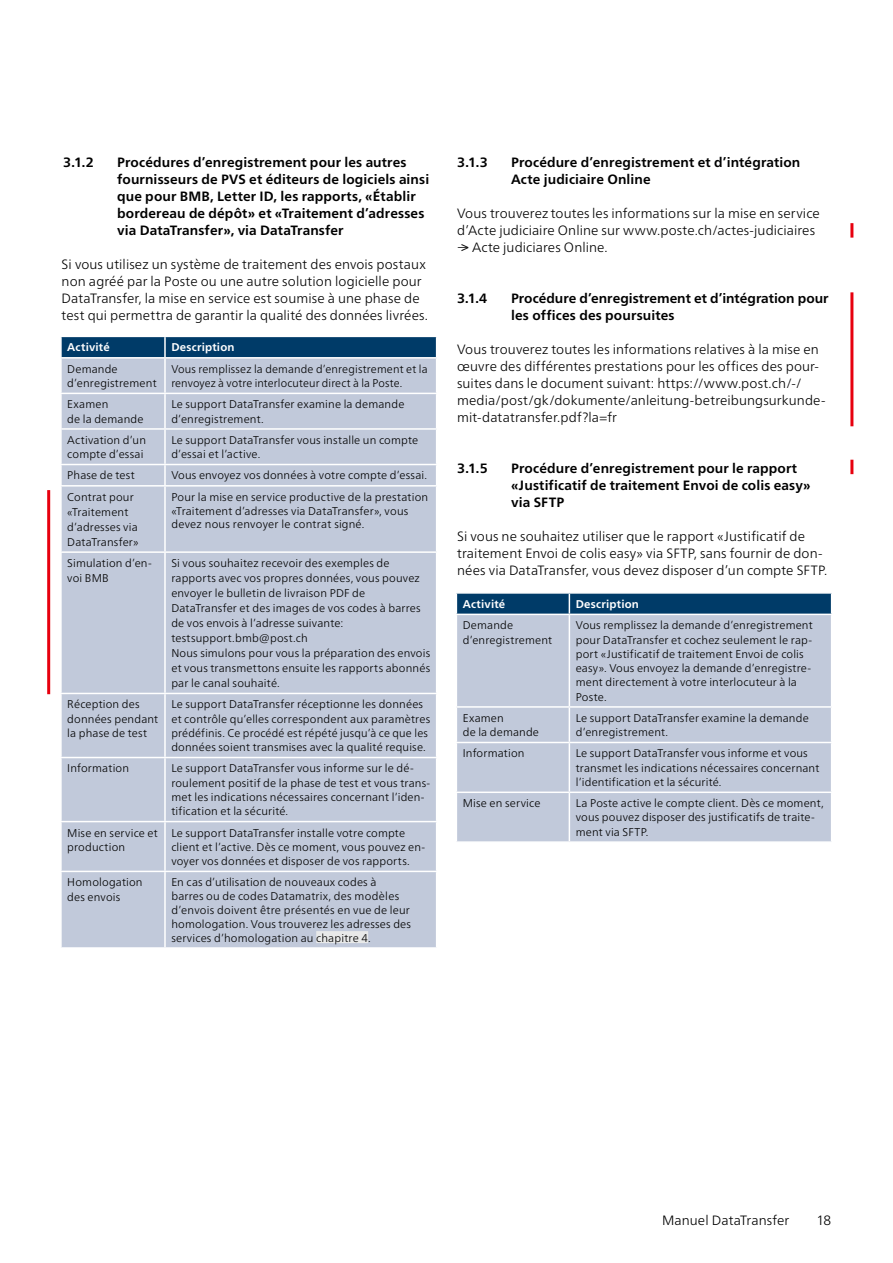
<style>
.page{position:relative;width:893px;height:1263px;background:#fff}
.page>*{position:absolute;margin:0;border:0;box-sizing:border-box;transform-origin:0 0}
.Copy{font:300 13.5px/17px "Frutiger Neue LT Pro";letter-spacing:.005em;color:#000}
.Copy_Untertitel{font:700 13.5px/17px "Frutiger Neue LT Pro";letter-spacing:.01em;color:#000}
.Copy-2{font:300 13.5px "Frutiger Neue LT Pro";letter-spacing:.005em;color:#000;scale:1.5 1}
.Tabelle_Text{font:300 11.25px/14.2px "Frutiger Neue LT Pro";letter-spacing:.015em;color:#000}
.Copy-3{font:700 11.25px "Frutiger Neue LT Pro";letter-spacing:.015em;color:#fff}
.s1{font-size:16.8px}
</style>
<div class="page">
<div style="left:457px;top:615px;width:374px;height:226px;background:#c1c9da"></div>
<hr style="left:569px;top:615px;width:1px;height:91px;background:#fff">
<hr style="left:456px;top:706px;width:113px;height:2px;background:#fff">
<hr style="left:569px;top:706px;width:263px;height:2px;background:#fff">
<hr style="left:569px;top:708px;width:1px;height:34px;background:#fff">
<hr style="left:456px;top:742px;width:113px;height:1px;background:#fff">
<hr style="left:569px;top:742px;width:263px;height:1px;background:#fff">
<hr style="left:569px;top:743px;width:1px;height:48px;background:#fff">
<hr style="left:456px;top:791px;width:113px;height:2px;background:#fff">
<hr style="left:569px;top:791px;width:263px;height:2px;background:#fff">
<hr style="left:569px;top:793px;width:1px;height:48px;background:#fff">
<svg style="left:456px;top:593px;width:376px;height:21px;background:#09426d"></svg>
<hr style="left:569px;top:592px;width:263px;height:2px;background:#fff">
<div style="left:62px;top:359px;width:374px;height:588px;background:#c1c9da"></div>
<div style="left:62px;top:337px;width:375px;height:20px;background:#003b68"></div>
<hr style="left:164px;top:359px;width:2px;height:34px;background:#fff">
<hr style="left:60px;top:393px;width:105px;height:1px;background:#fff">
<hr style="left:165px;top:393px;width:272px;height:1px;background:#fff">
<hr style="left:164px;top:394px;width:2px;height:34px;background:#fff">
<hr style="left:60px;top:428px;width:105px;height:2px;background:#fff">
<hr style="left:165px;top:428px;width:272px;height:2px;background:#fff">
<hr style="left:164px;top:430px;width:2px;height:34px;background:#fff">
<hr style="left:60px;top:464px;width:105px;height:1px;background:#fff">
<hr style="left:165px;top:464px;width:272px;height:1px;background:#fff">
<hr style="left:164px;top:465px;width:2px;height:20px;background:#fff">
<hr style="left:60px;top:485px;width:105px;height:2px;background:#fff">
<hr style="left:165px;top:485px;width:272px;height:2px;background:#fff">
<hr style="left:164px;top:487px;width:2px;height:64px;background:#fff">
<hr style="left:60px;top:551px;width:105px;height:2px;background:#fff">
<hr style="left:165px;top:551px;width:272px;height:2px;background:#fff">
<hr style="left:164px;top:553px;width:2px;height:140px;background:#fff">
<hr style="left:60px;top:693px;width:105px;height:1px;background:#fff">
<hr style="left:165px;top:693px;width:272px;height:1px;background:#fff">
<hr style="left:164px;top:694px;width:2px;height:63px;background:#fff">
<hr style="left:60px;top:757px;width:105px;height:1px;background:#fff">
<hr style="left:165px;top:757px;width:272px;height:1px;background:#fff">
<hr style="left:164px;top:758px;width:2px;height:63px;background:#fff">
<hr style="left:60px;top:821px;width:105px;height:1px;background:#fff">
<hr style="left:165px;top:821px;width:272px;height:1px;background:#fff">
<hr style="left:164px;top:822px;width:2px;height:49px;background:#fff">
<hr style="left:60px;top:871px;width:105px;height:1px;background:#fff">
<hr style="left:165px;top:871px;width:272px;height:1px;background:#fff">
<hr style="left:164px;top:872px;width:2px;height:75px;background:#fff">
<div style="left:316px;top:931px;width:52px;height:12px;background:#e8e9e9"></div>
<hr style="left:850px;top:223px;width:3px;height:15px;background:#e7000e">
<hr style="left:850px;top:460px;width:3px;height:14px;background:#e7000e">
<hr style="left:850px;top:292px;width:3px;height:134px;background:#e7000e">
<hr style="left:47px;top:490px;width:3px;height:204px;background:#e7000e">
<p class="Copy_Untertitel" style="left:63px;top:154px;width:32px">3.1.2</p>
<p class="Copy_Untertitel" style="left:117px;top:154px;width:314px">Procédures d’enregistrement pour les autres fournisseurs de PVS et éditeurs de logiciels ainsi que pour BMB, Letter ID, les rapports, «Établir bordereau de dépôt» et «Traitement d’adresses via DataTransfer», via DataTransfer</p>
<p class="Copy" style="left:62px;top:256px;width:368px">Si vous utilisez un système de traitement des envois postaux non agréé par la Poste ou une autre solution logicielle pour DataTransfer, la mise en service est soumise à une phase de test qui permettra de garantir la qualité des données livrées.</p>
<p class="Copy-3" style="left:67px;top:341px;width:44px">Activité</p>
<p class="Copy-3" style="left:171px;top:341px;width:65px">Description</p>
<p class="Tabelle_Text" style="left:67px;top:362px;width:91px">Demande d’enregistrement</p>
<p class="Tabelle_Text" style="left:171px;top:362px;width:258px">Vous remplissez la demande d’enregistrement et la renvoyez à votre interlocuteur direct à la Poste.</p>
<p class="Tabelle_Text" style="left:67px;top:397px;width:43px">Examen</p>
<p class="Tabelle_Text" style="left:67px;top:411px;width:78px">de la demande</p>
<p class="Tabelle_Text" style="left:171px;top:397px;width:235px">Le support DataTransfer examine la demande d’enregistrement.</p>
<p class="Tabelle_Text" style="left:67px;top:433px;width:80px">Activation d’un compte d’essai</p>
<p class="Tabelle_Text" style="left:171px;top:433px;width:248px">Le support DataTransfer vous installe un compte d’essai et l’active.</p>
<p class="Tabelle_Text" style="left:67px;top:468px;width:69px">Phase de test</p>
<p class="Tabelle_Text" style="left:171px;top:468px;width:257px">Vous envoyez vos données à votre compte d’essai.</p>
<p class="Tabelle_Text" style="left:67px;top:489px;width:73px;line-height:15px">Contrat pour «Traitement d’adresses via<br>DataTransfer»</p>
<p class="Tabelle_Text" style="left:171px;top:490px;width:258px;line-height:13.8px">Pour la mise en service productive de la prestation «Traitement d’adresses via DataTransfer», vous devez nous renvoyer le contrat signé.</p>
<p class="Tabelle_Text" style="left:67px;top:556px;width:86px;line-height:15px">Simulation d’en&shy;voi BMB</p>
<p class="Tabelle_Text" style="left:171px;top:556px;width:251px;line-height:15px">Si vous souhaitez recevoir des exemples de rapports avec vos propres données, vous pouvez envoyer le bulletin de livraison PDF de DataTransfer et des images de vos codes à barres de vos envois à l’adresse suivante:</p>
<p class="Tabelle_Text" style="left:171px;top:631px;width:138px">testsupport.bmb@post.ch</p>
<p class="Tabelle_Text" style="left:171px;top:646px;width:260px;line-height:15px;text-align:justify">Nous simulons pour vous la préparation des envois et vous transmettons ensuite les rapports abonnés par le canal souhaité.</p>
<p class="Tabelle_Text" style="left:67px;top:697px;width:93px">Réception des données pendant la phase de test</p>
<p class="Tabelle_Text" style="left:171px;top:697px;width:260px">Le support DataTransfer réceptionne les données et contrôle qu’elles correspondent aux paramètres prédéfinis. Ce procédé est répété jusqu’à ce que les données soient transmises avec la qualité requise.</p>
<p class="Tabelle_Text" style="left:67px;top:761px;width:63px">Information</p>
<p class="Tabelle_Text" style="left:171px;top:761px;width:260px">Le support DataTransfer vous informe sur le dé&shy;roulement positif de la phase de test et vous trans&shy;met les indications nécessaires concernant l’iden&shy;tification et la sécurité.</p>
<p class="Tabelle_Text" style="left:67px;top:825px;width:92px">Mise en service et production</p>
<p class="Tabelle_Text" style="left:171px;top:825px;width:255px">Le support DataTransfer installe votre compte client et l’active. Dès ce moment, vous pouvez en&shy;voyer vos données et disposer de vos rapports.</p>
<p class="Tabelle_Text" style="left:67px;top:875px;width:77px">Homologation</p>
<p class="Tabelle_Text" style="left:67px;top:889px;width:54px">des envois</p>
<p class="Tabelle_Text" style="left:171px;top:875px;width:241px;line-height:13.8px">En cas d’utilisation de nouveaux codes à barres ou de codes Datamatrix, des modèles d’envois doivent être présentés en vue de leur homologation. Vous trouverez les adresses des services d’homologation au chapitre 4.</p>
<p class="Copy_Untertitel" style="left:457px;top:154px;width:32px">3.1.3</p>
<p class="Copy_Untertitel" style="left:511px;top:154px;width:291px">Procédure d’enregistrement et d’intégration</p>
<p class="Copy_Untertitel" style="left:511px;top:171px;width:141px">Acte judiciaire Online</p>
<p class="Copy" style="left:457px;top:205px;width:364px">Vous trouverez toutes les informations sur la mise en service d’Acte judiciaire Online sur www.poste.ch/actes-judiciaires</p>
<p class="Copy-2" style="left:457px;top:239px;width:102px">--<span class="s1">&gt;</span> Acte judiciares Online.</p>
<p class="Copy_Untertitel" style="left:457px;top:290px;width:32px">3.1.4</p>
<p class="Copy_Untertitel" style="left:511px;top:290px;width:319px">Procédure d’enregistrement et d’intégration pour</p>
<p class="Copy_Untertitel" style="left:511px;top:307px;width:165px">les offices des poursuites</p>
<p class="Copy" style="left:457px;top:341px;width:370px">Vous trouverez toutes les informations relatives à la mise en œuvre des différentes prestations pour les offices des pour&shy;suites dans le document suivant: https://www.post.ch/-/ media/post/gk/dokumente/anleitung-betreibungsurkunde&shy;mit-datatransfer.pdf?la=fr</p>
<p class="Copy_Untertitel" style="left:457px;top:460px;width:32px">3.1.5</p>
<p class="Copy_Untertitel" style="left:511px;top:460px;width:288px">Procédure d’enregistrement pour le rapport</p>
<p class="Copy_Untertitel" style="left:511px;top:477px;width:301px">«Justificatif de traitement Envoi de colis easy»</p>
<p class="Copy_Untertitel" style="left:511px;top:494px;width:55px">via SFTP</p>
<p class="Copy" style="left:457px;top:528px;width:372px">Si vous ne souhaitez utiliser que le rapport «Justificatif de traitement Envoi de colis easy» via SFTP, sans fournir de don&shy;nées via DataTransfer, vous devez disposer d’un compte SFTP.</p>
<p class="Copy-3" style="left:463px;top:597px;width:44px">Activité</p>
<p class="Copy-3" style="left:576px;top:597px;width:65px">Description</p>
<p class="Tabelle_Text" style="left:463px;top:618px;width:91px">Demande d’enregistrement</p>
<p class="Tabelle_Text" style="left:576px;top:618px;width:239px">Vous remplissez la demande d’enregistrement pour DataTransfer et cochez seulement le rap&shy;port «Justificatif de traitement Envoi de colis easy». Vous envoyez la demande d’enregistre&shy;ment directement à votre interlocuteur à la Poste.</p>
<p class="Tabelle_Text" style="left:463px;top:711px;width:43px">Examen</p>
<p class="Tabelle_Text" style="left:463px;top:725px;width:78px">de la demande</p>
<p class="Tabelle_Text" style="left:576px;top:711px;width:235px">Le support DataTransfer examine la demande d’enregistrement.</p>
<p class="Tabelle_Text" style="left:463px;top:746px;width:63px">Information</p>
<p class="Tabelle_Text" style="left:576px;top:746px;width:245px">Le support DataTransfer vous informe et vous transmet les indications nécessaires concernant l’identification et la sécurité.</p>
<p class="Tabelle_Text" style="left:463px;top:796px;width:79px">Mise en service</p>
<p class="Tabelle_Text" style="left:576px;top:796px;width:249px">La Poste active le compte client. Dès ce moment, vous pouvez disposer des justificatifs de traite&shy;ment via SFTP.</p>
<p class="Copy" style="left:662px;top:1212px;width:129px">Manuel DataTransfer</p>
<p class="Copy" style="left:816px;top:1212px;width:16px">18</p>
</div>
